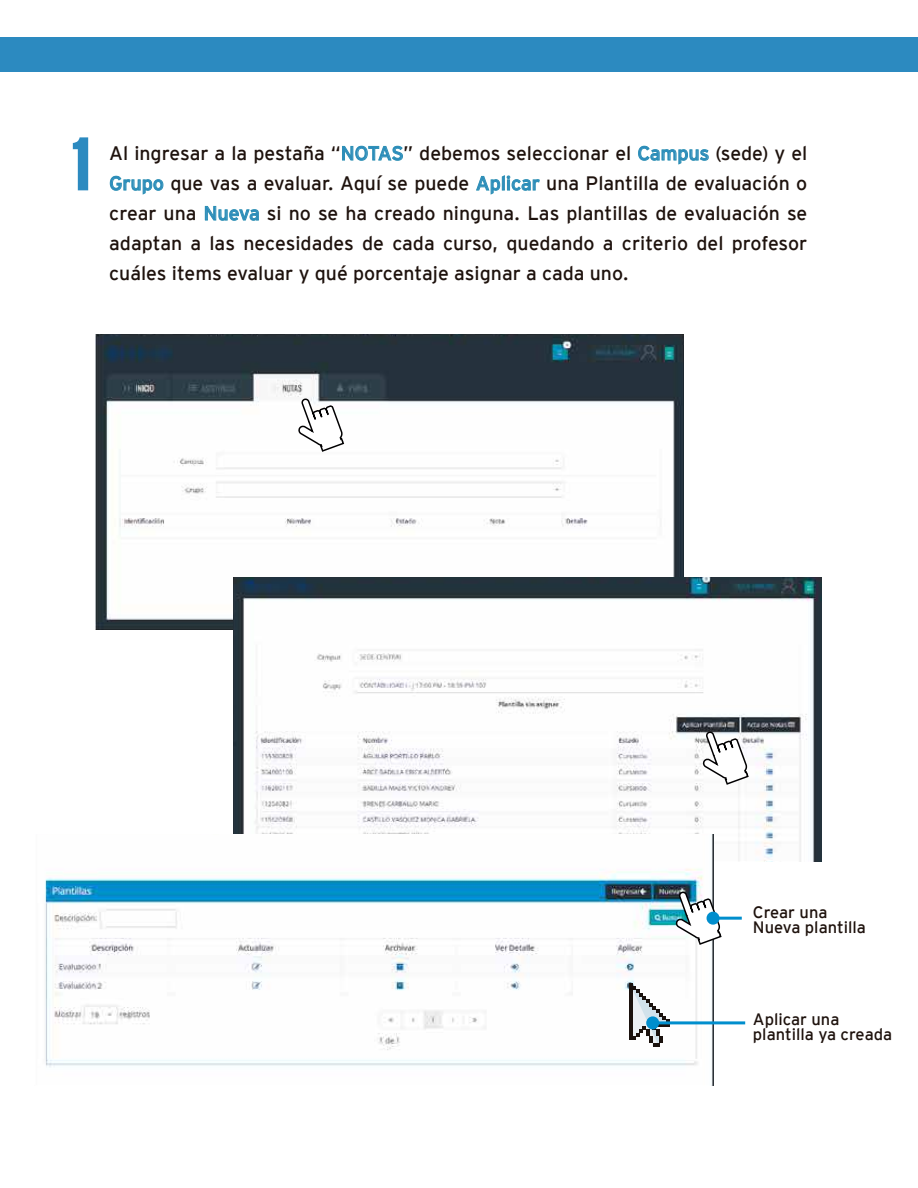
<style>
.page{position:relative;width:918px;height:1188px;background:#fff}
.page>*{position:absolute;margin:0;border:0;box-sizing:border-box;transform-origin:0 0}
.t1{font:900 extra-condensed 75.6px "Interstate";color:#2c8ac0}
.t2{font:19.5px/30px "Interstate Mono";color:#1e120d;text-align:justify}
.t3{font:16.5px/15px "Interstate Mono";color:#1e120d}
.s1{color:#2c8ac0}
</style>
<div class="page">
<img style="left:95px;top:334px;width:588px;height:296px">
<img style="left:234px;top:578px;width:587px;height:284px">
<div style="left:0;top:37px;width:918px;height:35px;background:#2c8ac0"></div>
<svg style="left:342px;top:145px;width:61px;height:16px"></svg>
<svg style="left:638px;top:145px;width:71px;height:20px"></svg>
<svg style="left:110px;top:175px;width:54px;height:20px"></svg>
<svg style="left:476px;top:175px;width:64px;height:20px"></svg>
<svg style="left:205px;top:205px;width:54px;height:16px"></svg>
<svg style="left:296px;top:395px;width:49px;height:59px"></svg>
<svg style="left:701px;top:728px;width:49px;height:59px"></svg>
<img style="left:45px;top:835px;width:668px;height:250px">
<svg style="left:674px;top:888px;width:49px;height:59px"></svg>
<svg style="left:629px;top:983px;width:40px;height:63px"></svg>
<hr style="left:710px;top:917px;width:32px;height:3px;background:#008ecd">
<hr style="left:657px;top:1021px;width:88px;height:3px;background:#008ecd">
<div style="left:707px;top:912px;width:13px;height:13px;background:#008ecd;border-radius:50%"></div>
<div style="left:646px;top:1016px;width:13px;height:13px;background:#008ecd;border-radius:50%"></div>
<h1 class="t1" style="left:72px;top:122px;width:20px">1</h1>
<p class="t2" style="left:109px;top:138px;width:700px">Al ingresar a la pestaña “<span class="s1">NOTAS</span>” debemos seleccionar el <span class="s1">Campus</span> (sede) y el <span class="s1">Grupo</span> que vas a evaluar. Aquí se puede <span class="s1">Aplicar</span> una Plantilla de evaluación o crear una <span class="s1">Nueva</span> si no se ha creado ninguna. Las plantillas de evaluación se adaptan a las necesidades de cada curso, quedando a criterio del profesor cuáles items evaluar y qué porcentaje asignar a cada uno.</p>
<p class="t3" style="left:753px;top:905px;width:114px">Crear una<br>Nueva plantilla</p>
<p class="t3" style="left:753px;top:1011px;width:141px">Aplicar una plantilla ya creada</p>
</div>
